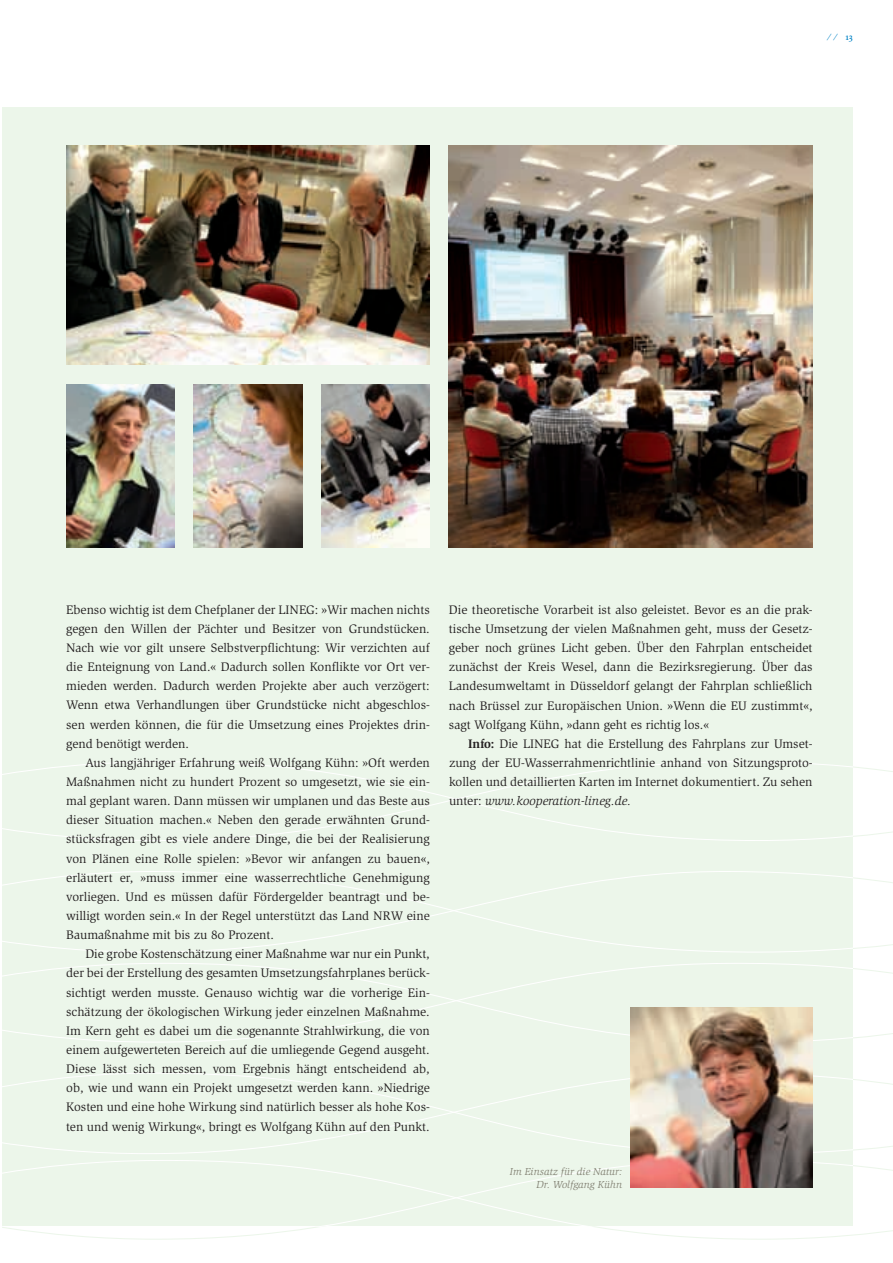
<style>
.page{position:relative;width:893px;height:1263px;background:#fff}
.page>*{position:absolute;margin:0;border:0;box-sizing:border-box;transform-origin:0 0}
.t1{font:12.75px/19.2px "Slimbach";color:#231f20;text-align:justify}
.t2{font:italic 10.5px/12.8px "Slimbach";color:#828173;text-align:right}
.t3{font:italic 500 9px "Slimbach";color:#0082c5}
.s1{font-family:"Slimbach SC";font-style:normal}
.s2{font-weight:500}
.s3{font-family:"Slimbach SC"}
.s4{font-weight:700}
.s5{font-style:italic}
</style>
<div class="page">
<svg style="left:2px;top:1165px;width:891px;height:75px"></svg>
<div style="left:2px;top:108px;width:851px;height:1118px;background:#ecf6ea"></div>
<svg style="left:2px;top:963px;width:851px;height:192px"></svg>
<svg style="left:2px;top:761px;width:851px;height:192px"></svg>
<svg style="left:2px;top:1157px;width:851px;height:69px"></svg>
<img style="left:631px;top:1007px;width:181px;height:181px">
<img style="left:66px;top:146px;width:364px;height:219px">
<img style="left:449px;top:146px;width:363px;height:402px">
<img style="left:66px;top:384px;width:109px;height:164px">
<img style="left:194px;top:384px;width:108px;height:164px">
<img style="left:321px;top:384px;width:109px;height:164px">
<p class="t3" style="left:828px;top:33px;width:26px">⁄ ⁄ <span class="s1">13</span></p>
<p class="t1" style="left:66px;top:601px;width:365px">Ebenso wichtig ist dem Chefplaner der LINEG: <span class="s2">»</span>Wir machen nichts gegen den Willen der Pächter und Besitzer von Grundstücken.<br>Nach wie vor gilt unsere Selbstverpflichtung: Wir verzichten auf die Enteignung von Land.<span class="s2">«</span> Dadurch sollen Konflikte vor Ort ver&shy;mieden werden. Dadurch werden Projekte aber auch verzögert:<br>Wenn etwa Verhandlungen über Grundstücke nicht abgeschlos&shy;sen werden können, die für die Umsetzung eines Projektes drin&shy;gend benötigt werden.</p>
<p class="t1" style="left:66px;top:754px;width:365px;text-indent:19px">Aus langjähriger Erfahrung weiß Wolfgang Kühn: <span class="s2">»</span>Oft werden Maßnahmen nicht zu hundert Prozent so umgesetzt, wie sie ein&shy;mal geplant waren. Dann müssen wir umplanen und das Beste aus dieser Situation machen.<span class="s2">«</span> Neben den gerade erwähnten Grund&shy;stücksfragen gibt es viele andere Dinge, die bei der Realisierung von Plänen eine Rolle spielen: <span class="s2">»</span>Bevor wir anfangen zu bauen<span class="s2">«</span>, erläutert er, <span class="s2">»</span>muss immer eine wasserrechtliche Genehmigung vorliegen. Und es müssen dafür Fördergelder beantragt und be&shy;willigt worden sein.<span class="s2">«</span> In der Regel unterstützt das Land NRW eine Baumaßnahme mit bis zu <span class="s3">80</span> Prozent.</p>
<p class="t1" style="left:66px;top:945px;width:365px;text-indent:19px">Die grobe Kostenschätzung einer Maßnahme war nur ein Punkt, der bei der Erstellung des gesamten Umsetzungsfahrplanes berück&shy;sichtigt werden musste. Genauso wichtig war die vorherige Ein&shy;schätzung der ökologischen Wirkung jeder einzelnen Maßnahme.<br>Im Kern geht es dabei um die sogenannte Strahlwirkung, die von einem aufgewerteten Bereich auf die umliegende Gegend ausgeht.<br>Diese lässt sich messen, vom Ergebnis hängt entscheidend ab, ob, wie und wann ein Projekt umgesetzt werden kann. <span class="s2">»</span>Niedrige Kosten und eine hohe Wirkung sind natürlich besser als hohe Kos&shy;ten und wenig Wirkung<span class="s2">«</span>, bringt es Wolfgang Kühn auf den Punkt.</p>
<p class="t1" style="left:449px;top:601px;width:365px">Die theoretische Vorarbeit ist also geleistet. Bevor es an die prak&shy;tische Umsetzung der vielen Maßnahmen geht, muss der Gesetz&shy;geber noch grünes Licht geben. Über den Fahrplan entscheidet zunächst der Kreis Wesel, dann die Bezirksregierung. Über das Landesumweltamt in Düsseldorf gelangt der Fahrplan schließlich nach Brüssel zur Europäischen Union. <span class="s2">»</span>Wenn die EU zustimmt<span class="s2">«</span>, sagt Wolfgang Kühn, <span class="s2">»</span>dann geht es richtig los.<span class="s2">«</span></p>
<p class="t1" style="left:449px;top:735px;width:365px;text-indent:19px"><span class="s4">Info:</span> Die LINEG hat die Erstellung des Fahrplans zur Umset&shy;zung der EU-Wasserrahmenrichtlinie anhand von Sitzungsproto&shy;kollen und detaillierten Karten im Internet dokumentiert. Zu sehen unter: <span class="s5">www.kooperation-lineg.de.</span></p>
<p class="t2" style="left:510px;top:1166px;width:114px">Im Einsatz für die Natur:<br>Dr. Wolfgang Kühn</p>
</div>
